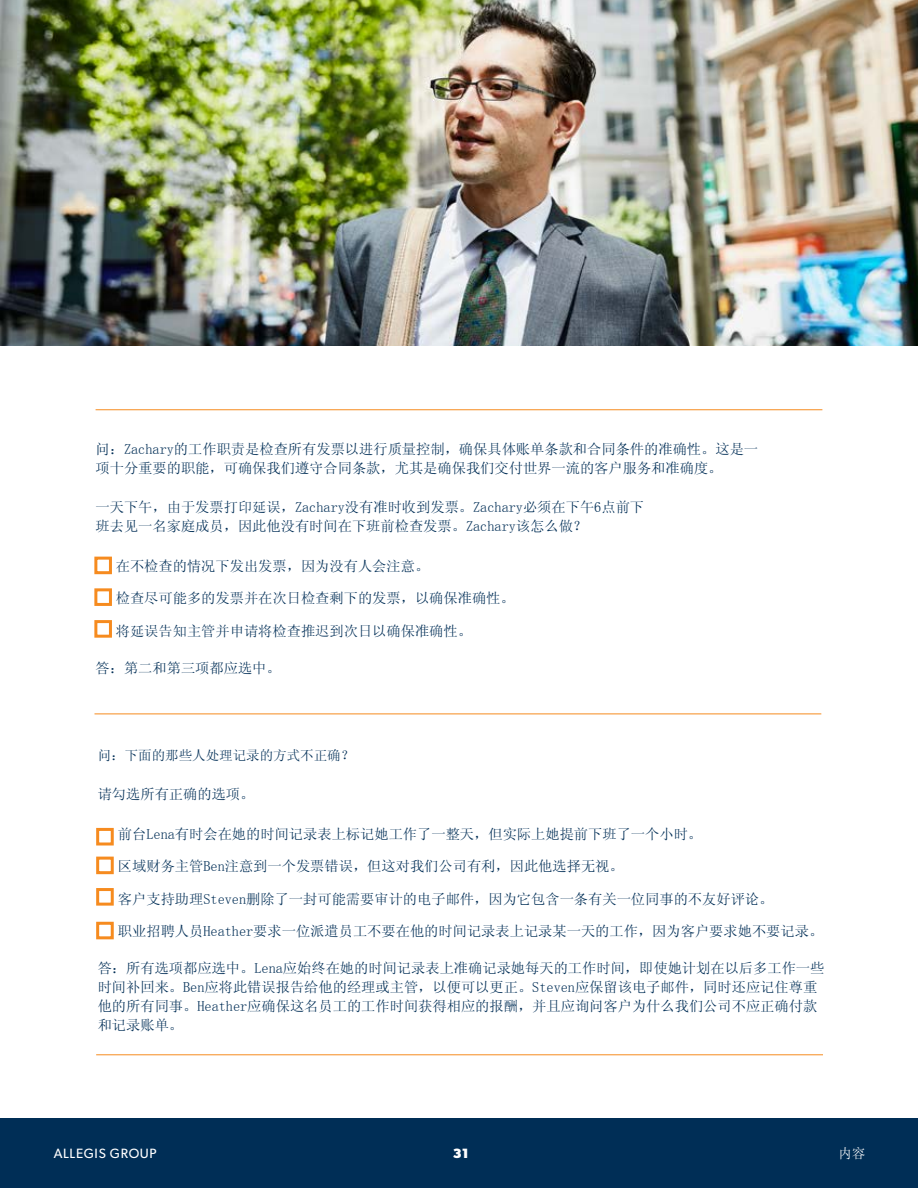
<style>
.page{position:relative;width:918px;height:1188px;background:#fff}
.page>*{position:absolute;margin:0;border:0;box-sizing:border-box;transform-origin:0 0}
.t1{font:14.25px/18.8px "Sim Sun";color:#002e56}
.t2{font:13.5px "Sim Sun";color:#002e56}
.t3{font:13.5px "Gibson";letter-spacing:.05em;color:#fff}
.t4{font:700 13.5px "Gibson";color:#fff}
.t5{font:13.5px "Sim Sun";color:#fff}
.s1{color:#fff}
</style>
<div class="page">
<div style="left:0;top:1118px;width:918px;height:70px;background:#002e56"></div>
<hr style="left:96px;top:409px;width:726px;height:1px;background:#f68b1f">
<hr style="left:94px;top:714px;width:727px;height:1px;background:#f68b1f">
<img style="left:0;top:0;width:918px;height:346px">
<div style="left:94px;top:557px;width:18px;height:17px;border:3px solid #f68b1f"></div>
<div style="left:94px;top:588px;width:18px;height:18px;border:3px solid #f68b1f"></div>
<div style="left:94px;top:620px;width:18px;height:18px;border:3px solid #f68b1f"></div>
<hr style="left:96px;top:1054px;width:727px;height:1px;background:#f68b1f">
<div style="left:96px;top:828px;width:18px;height:18px;border:3px solid #f68b1f"></div>
<div style="left:96px;top:857px;width:18px;height:17px;border:3px solid #f68b1f"></div>
<div style="left:96px;top:888px;width:18px;height:18px;border:3px solid #f68b1f"></div>
<div style="left:96px;top:922px;width:18px;height:17px;border:3px solid #f68b1f"></div>
<p class="t1" style="left:96px;top:440px;width:664px">问：Zachary的工作职责是检查所有发票以进行质量控制，确保具体账单条款和合同条件的准确性。这是一项十分重要的职能，可确保我们遵守合同条款，尤其是确保我们交付世界一流的客户服务和准确度。</p>
<p class="t1" style="left:96px;top:497px;width:550px">一天下午，由于发票打印延误，Zachary没有准时收到发票。Zachary必须在下午6点前下班去见一名家庭成员，因此他没有时间在下班前检查发票。Zachary该怎么做？</p>
<p class="t1" style="left:96px;top:557px;width:335px"><span class="s1">•</span> 在不检查的情况下发出发票，因为没有人会注意。</p>
<p class="t1" style="left:96px;top:589px;width:421px"><span class="s1">•</span> 检查尽可能多的发票并在次日检查剩下的发票，以确保准确性。</p>
<p class="t1" style="left:96px;top:621px;width:378px"><span class="s1">•</span> 将延误告知主管并申请将检查推迟到次日以确保准确性。</p>
<p class="t1" style="left:96px;top:659px;width:187px">答：第二和第三项都应选中。</p>
<p class="t2" style="left:98px;top:748px;width:258px">问：下面的那些人处理记录的方式不正确？</p>
<p class="t1" style="left:98px;top:784px;width:158px">请勾选所有正确的选项。</p>
<p class="t1" style="left:98px;top:825px;width:606px"><span class="s1">•</span> 前台Lena有时会在她的时间记录表上标记她工作了一整天，但实际上她提前下班了一个小时。</p>
<p class="t1" style="left:98px;top:857px;width:528px"><span class="s1">•</span> 区域财务主管Ben注意到一个发票错误，但这对我们公司有利，因此他选择无视。</p>
<p class="t1" style="left:98px;top:889px;width:677px"><span class="s1">•</span> 客户支持助理Steven删除了一封可能需要审计的电子邮件，因为它包含一条有关一位同事的不友好评论。</p>
<p class="t1" style="left:98px;top:921px;width:727px"><span class="s1">•</span> 职业招聘人员Heather要求一位派遣员工不要在他的时间记录表上记录某一天的工作，因为客户要求她不要记录。</p>
<p class="t1" style="left:98px;top:959px;width:728px">答：所有选项都应选中。Lena应始终在她的时间记录表上准确记录她每天的工作时间，即使她计划在以后多工作一些时间补回来。Ben应将此错误报告给他的经理或主管，以便可以更正。Steven应保留该电子邮件，同时还应记住尊重他的所有同事。Heather应确保这名员工的工作时间获得相应的报酬，并且应询问客户为什么我们公司不应正确付款和记录账单。</p>
<p class="t3" style="left:54px;top:1146px;width:105px">ALLEGIS GROUP</p>
<p class="t4" style="left:453px;top:1146px;width:17px">31</p>
<p class="t5" style="left:838px;top:1146px;width:28px">内容</p>
</div>
